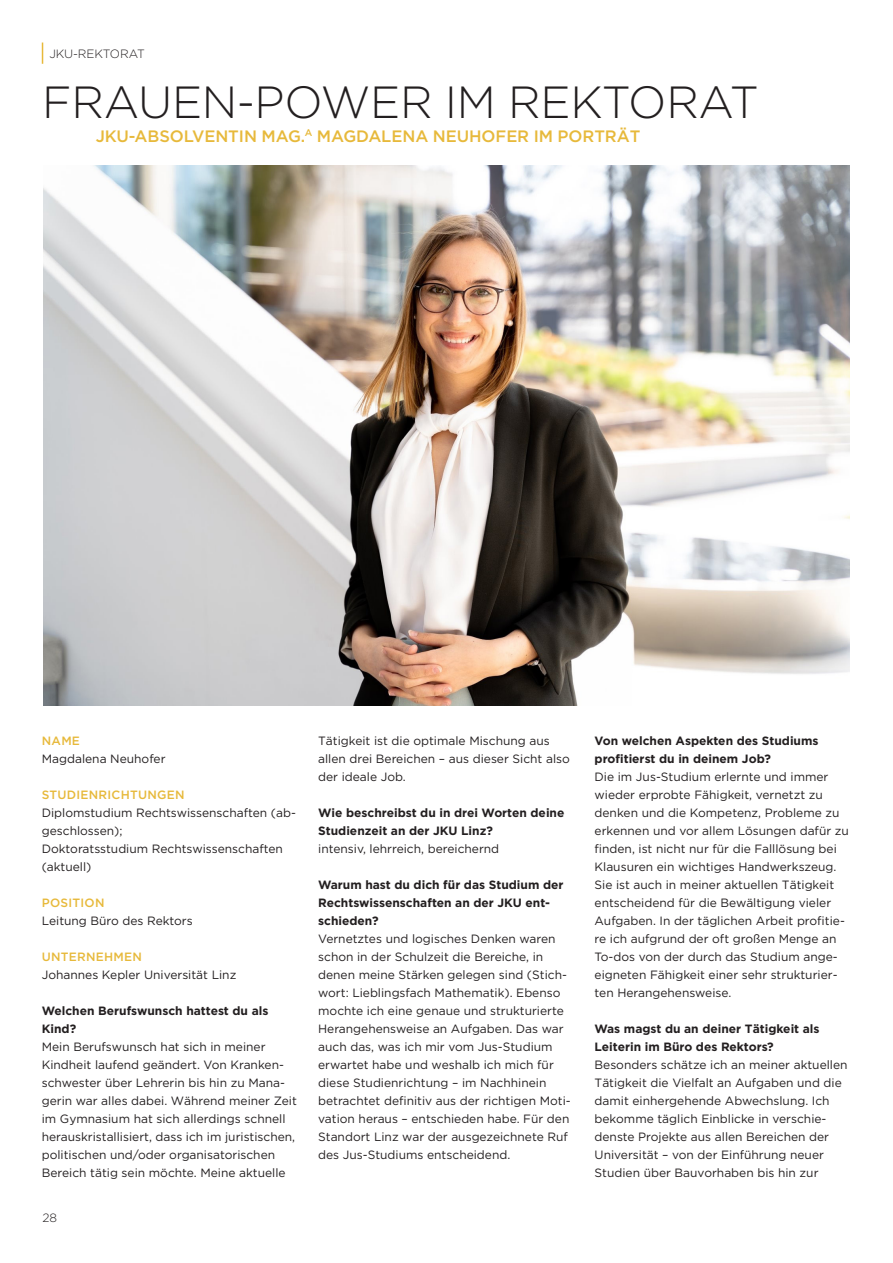
<style>
.page{position:relative;width:893px;height:1263px;background:#fff}
.page>*{position:absolute;margin:0;border:0;box-sizing:border-box;transform-origin:0 0}
.t1{font:300 45px "Gotham Pro";letter-spacing:-.005em;color:#231f20}
.t2{font:500 16.5px "Gotham Pro";letter-spacing:-.005em;color:#e7b93b}
.t3{font:12px/18px "Gotham Pro";color:#231f20}
.t4{font:700 12px/18px "Gotham Pro";color:#231f20}
.t5{font:500 12px "Gotham Pro";letter-spacing:.02em;color:#e7b93b}
.t6{font:300 12px "Gotham Pro";letter-spacing:-.005em;color:#231f20}
</style>
<div class="page">
<svg style="left:42px;top:43px;width:1px;height:21px"></svg>
<img style="left:43px;top:165px;width:807px;height:540px">
<h3 class="t6" style="left:49px;top:47px;width:97px">JKU-REKTORAT</h3>
<h1 class="t1" style="left:42px;top:77px;width:718px">FRAUEN-POWER IM REKTORAT</h1>
<h3 class="t2" style="left:96px;top:127px;width:546px">JKU-ABSOLVENTIN MAG.<sup>A</sup> MAGDALENA NEUHOFER IM PORTRÄT</h3>
<p class="t5" style="left:42px;top:733px;width:40px">NAME</p>
<p class="t3" style="left:42px;top:749px;width:125px">Magdalena Neuhofer</p>
<p class="t5" style="left:42px;top:787px;width:144px">STUDIENRICHTUNGEN</p>
<p class="t3" style="left:42px;top:803px;width:256px">Diplomstudium Rechtswissenschaften (ab&shy;geschlossen);</p>
<p class="t3" style="left:42px;top:839px;width:243px">Doktoratsstudium Rechtswissenschaften (aktuell)</p>
<p class="t5" style="left:42px;top:895px;width:64px">POSITION</p>
<p class="t3" style="left:42px;top:911px;width:153px">Leitung Büro des Rektors</p>
<p class="t5" style="left:42px;top:949px;width:102px">UNTERNEHMEN</p>
<p class="t3" style="left:42px;top:965px;width:196px">Johannes Kepler Universität Linz</p>
<p class="t4" style="left:42px;top:1001px;width:228px">Welchen Berufswunsch hattest du als<br>Kind?</p>
<p class="t3" style="left:42px;top:1037px;width:257px">Mein Berufswunsch hat sich in meiner Kindheit laufend geändert. Von Kranken&shy;schwester über Lehrerin bis hin zu Mana&shy;gerin war alles dabei. Während meiner Zeit im Gymnasium hat sich allerdings schnell herauskristallisiert, dass ich im juristischen, politischen und/oder organisatorischen Bereich tätig sein möchte. Meine aktuelle</p>
<p class="t6" style="left:43px;top:1211px;width:16px">28</p>
<p class="t3" style="left:318px;top:731px;width:253px">Tätigkeit ist die optimale Mischung aus allen drei Bereichen – aus dieser Sicht also der ideale Job.</p>
<p class="t4" style="left:318px;top:803px;width:248px">Wie beschreibst du in drei Worten deine<br>Studienzeit an der JKU Linz?</p>
<p class="t3" style="left:318px;top:839px;width:183px">intensiv, lehrreich, bereichernd</p>
<p class="t4" style="left:318px;top:875px;width:247px">Warum hast du dich für das Studium der<br>Rechtswissenschaften an der JKU ent&shy;schieden?</p>
<p class="t3" style="left:318px;top:929px;width:254px">Vernetztes und logisches Denken waren schon in der Schulzeit die Bereiche, in denen meine Stärken gelegen sind (Stich&shy;wort: Lieblingsfach Mathematik). Ebenso mochte ich eine genaue und strukturierte Herangehensweise an Aufgaben. Das war auch das, was ich mir vom Jus-Studium erwartet habe und weshalb ich mich für diese Studienrichtung – im Nachhinein betrachtet definitiv aus der richtigen Moti&shy;vation heraus – entschieden habe. Für den Standort Linz war der ausgezeichnete Ruf des Jus-Studiums entscheidend.</p>
<p class="t4" style="left:595px;top:731px;width:225px">Von welchen Aspekten des Studiums profitierst du in deinem Job?</p>
<p class="t3" style="left:595px;top:767px;width:256px">Die im Jus-Studium erlernte und immer wieder erprobte Fähigkeit, vernetzt zu denken und die Kompetenz, Probleme zu erkennen und vor allem Lösungen dafür zu finden, ist nicht nur für die Falllösung bei Klausuren ein wichtiges Handwerkszeug.<br>Sie ist auch in meiner aktuellen Tätigkeit entscheidend für die Bewältigung vieler Aufgaben. In der täglichen Arbeit profitie&shy;re ich aufgrund der oft großen Menge an To-dos von der durch das Studium ange&shy;eigneten Fähigkeit einer sehr strukturier&shy;ten Herangehensweise.</p>
<p class="t4" style="left:595px;top:1019px;width:227px">Was magst du an deiner Tätigkeit als<br>Leiterin im Büro des Rektors?</p>
<p class="t3" style="left:595px;top:1055px;width:254px">Besonders schätze ich an meiner aktuellen Tätigkeit die Vielfalt an Aufgaben und die damit einhergehende Abwechslung. Ich bekomme täglich Einblicke in verschie&shy;denste Projekte aus allen Bereichen der Universität – von der Einführung neuer Studien über Bauvorhaben bis hin zur</p>
</div>
